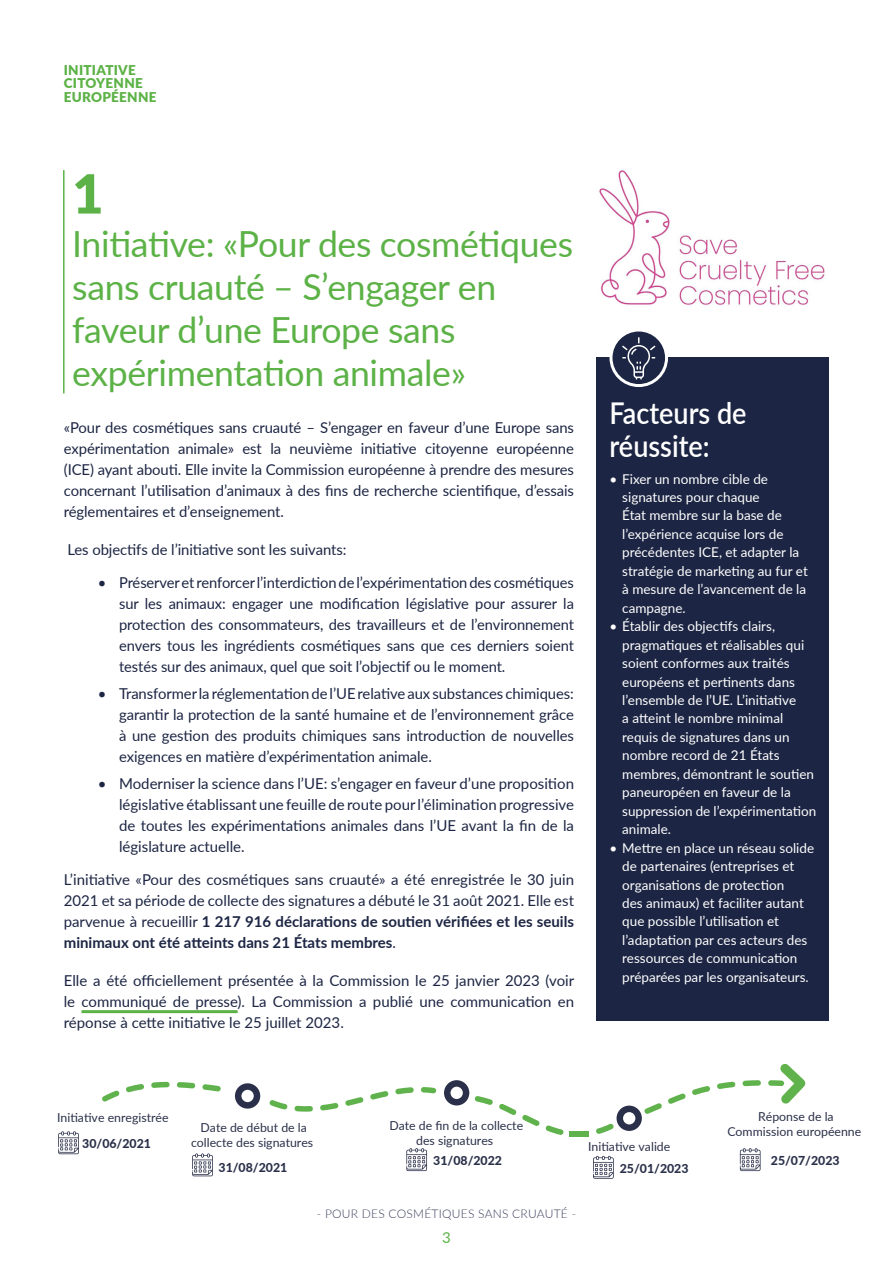
<style>
.page{position:relative;width:893px;height:1263px;background:#fff}
.page>*{position:absolute;margin:0;border:0;box-sizing:border-box;transform-origin:0 0}
.Inner_accent_color_number{font:900 54px "Lato";color:#5cb246}
.Inner_accent_title_1{font:36px/43.2px "Lato";letter-spacing:-.01em;color:#5cb246}
.Box_light_title_1{font:600 30px/33px "Lato";color:#fff;scale:.9 1}
.t1{font:15px/21px "Lato";letter-spacing:-.005em;color:#1c2543;text-align:justify}
.t2{font:15px "Lato";color:#5cb246}
.t3{font:13.5px/18.5px "Lato";color:#fff}
.t4{font:900 13.5px/13.5px "Lato";letter-spacing:.02em;color:#5cb246}
.t5{font:12.3px/14.9px "Lato";color:#2a3049;text-align:center}
.t6{font:800 12.3px "Lato";color:#2a3049}
.t7{font:300 12px "Lato";letter-spacing:.02em;color:#3c3e5c}
.s1{font-weight:700}
.s2{font-weight:800}
</style>
<div class="page">
<hr style="left:63px;top:170px;width:2px;height:223px;background:#5cb246">
<hr style="left:81px;top:1010px;width:157px;height:3px;background:#5cb246">
<div style="left:597px;top:357px;width:232px;height:663px;background:#1c2543"></div>
<svg style="left:611px;top:330px;width:55px;height:56px"></svg>
<div style="left:609px;top:328px;width:59px;height:59px;border:3px solid #fff;border-radius:50%"></div>
<svg style="left:622px;top:337px;width:33px;height:43px"></svg>
<svg style="left:235px;top:1083px;width:25px;height:25px"></svg>
<svg style="left:444px;top:1080px;width:25px;height:25px"></svg>
<svg style="left:151px;top:1082px;width:19px;height:6px"></svg>
<svg style="left:177px;top:1082px;width:18px;height:6px"></svg>
<svg style="left:202px;top:1084px;width:19px;height:7px"></svg>
<svg style="left:102px;top:1090px;width:18px;height:11px"></svg>
<svg style="left:126px;top:1084px;width:18px;height:8px"></svg>
<svg style="left:370px;top:1091px;width:19px;height:8px"></svg>
<svg style="left:395px;top:1087px;width:19px;height:7px"></svg>
<svg style="left:345px;top:1097px;width:19px;height:9px"></svg>
<svg style="left:421px;top:1087px;width:15px;height:6px"></svg>
<svg style="left:294px;top:1106px;width:19px;height:5px"></svg>
<svg style="left:269px;top:1100px;width:19px;height:9px"></svg>
<svg style="left:320px;top:1103px;width:19px;height:7px"></svg>
<svg style="left:475px;top:1096px;width:18px;height:9px"></svg>
<div style="left:570px;top:1131px;width:19px;height:6px;background:#60b34c"></div>
<svg style="left:499px;top:1104px;width:65px;height:31px"></svg>
<svg style="left:668px;top:1093px;width:18px;height:11px"></svg>
<svg style="left:742px;top:1080px;width:19px;height:6px"></svg>
<svg style="left:596px;top:1103px;width:66px;height:31px"></svg>
<svg style="left:768px;top:1064px;width:37px;height:39px"></svg>
<svg style="left:717px;top:1081px;width:18px;height:8px"></svg>
<svg style="left:692px;top:1086px;width:18px;height:9px"></svg>
<svg style="left:740px;top:1148px;width:20px;height:23px"></svg>
<svg style="left:593px;top:1156px;width:21px;height:23px"></svg>
<svg style="left:406px;top:1148px;width:21px;height:23px"></svg>
<svg style="left:192px;top:1153px;width:21px;height:23px"></svg>
<svg style="left:58px;top:1131px;width:21px;height:23px"></svg>
<img style="left:599px;top:170px;width:226px;height:136px">
<p class="t4" style="left:64px;top:62px;width:94px">INITIATIVE<br>CITOYENNE<br>EUROPÉENNE</p>
<p class="Inner_accent_color_number" style="left:72px;top:153px;width:33px">1</p>
<p class="Inner_accent_title_1" style="left:72px;top:221px;width:502px">Initiative: «Pour des cosmétiques sans cruauté – S’engager en faveur d’une Europe sans expérimentation animale»</p>
<p class="t1" style="left:64px;top:416px;width:512px">«Pour des cosmétiques sans cruauté – S’engager en faveur d’une Europe sans expérimentation animale» est la neuvième initiative citoyenne européenne (ICE) ayant abouti. Elle invite la Commission européenne à prendre des mesures concernant l’utilisation d’animaux à des fins de recherche scientifique, d’essais réglementaires et d’enseignement.</p>
<p class="t1" style="left:68px;top:538px;width:280px">Les objectifs de l’initiative sont les suivants:</p>
<p class="t1" style="left:119px;top:571px;width:456px;text-indent:-21px">• Préserver et renforcer l’interdiction de l’expérimentation des cosmétiques sur les animaux: engager une modification législative pour assurer la protection des consommateurs, des travailleurs et de l’environnement envers tous les ingrédients cosmétiques sans que ces derniers soient testés sur des animaux, quel que soit l’objectif ou le moment.</p>
<p class="t1" style="left:119px;top:682px;width:456px;text-indent:-21px">• Transformer la réglementation de l’UE relative aux substances chimiques: garantir la protection de la santé humaine et de l’environnement grâce à une gestion des produits chimiques sans introduction de nouvelles exigences en matière d’expérimentation animale.</p>
<p class="t1" style="left:119px;top:773px;width:456px;text-indent:-21px">• Moderniser la science dans l’UE: s’engager en faveur d’une proposition législative établissant une feuille de route pour l’élimination progressive de toutes les expérimentations animales dans l’UE avant la fin de la législature actuelle.</p>
<p class="t1" style="left:64px;top:868px;width:512px">L’initiative «Pour des cosmétiques sans cruauté» a été enregistrée le 30 juin 2021 et sa période de collecte des signatures a débuté le 31 août 2021. Elle est parvenue à recueillir <span class="s1">1 217 916 déclarations de soutien vérifiées et les seuils minimaux ont été atteints dans 21 États membres</span>.</p>
<p class="t1" style="left:64px;top:969px;width:512px">Elle a été officiellement présentée à la Commission le 25 janvier 2023 (voir le communiqué de presse). La Commission a publié une communication en réponse à cette initiative le 25 juillet 2023.</p>
<p class="Box_light_title_1" style="left:609px;top:395px;width:154px">Facteurs de réussite:</p>
<p class="t3" style="left:622px;top:469px;width:187px;text-indent:-13px">• Fixer un nombre cible de signatures pour chaque<br>État membre sur la base de l’expérience acquise lors de précédentes ICE, et adapter la stratégie de marketing au fur et à mesure de l’avancement de la campagne.</p>
<p class="t3" style="left:622px;top:616px;width:196px;text-indent:-13px">• Établir des objectifs clairs, pragmatiques et réalisables qui soient conformes aux traités européens et pertinents dans l’ensemble de l’UE. L’initiative<br>a atteint le nombre minimal requis de signatures dans un nombre record de 21 États membres, démontrant le soutien paneuropéen en faveur de la suppression de l’expérimentation animale.</p>
<p class="t3" style="left:622px;top:838px;width:193px;text-indent:-13px">• Mettre en place un réseau solide de partenaires (entreprises et organisations de protection<br>des animaux) et faciliter autant que possible l’utilisation et l’adaptation par ces acteurs des ressources de communication préparées par les organisateurs.</p>
<p class="t5" style="left:82px;top:1103px;width:88px;line-height:26.4px;text-align:left;text-indent:-25px">Initiative enregistrée<br><span class="s2">30/06/2021</span></p>
<p class="t5" style="left:191px;top:1120px;width:124px">Date de début de la collecte des signatures</p>
<p class="t5" style="left:389px;top:1118px;width:135px">Date de fin de la collecte des signatures</p>
<p class="t6" style="left:219px;top:1158px;width:70px">31/08/2021</p>
<p class="t6" style="left:433px;top:1152px;width:70px">31/08/2022</p>
<p class="t7" style="left:317px;top:1206px;width:261px">- POUR DES COSMÉTIQUES SANS CRUAUTÉ -</p>
<p class="t2" style="left:442px;top:1227px;width:10px">3</p>
<p class="t5" style="left:620px;top:1134px;width:70px;line-height:22.2px;text-align:left;text-indent:-32px">Initiative valide<br><span class="s2">25/01/2023</span></p>
<p class="t5" style="left:727px;top:1109px;width:135px">Réponse de la<br>Commission européenne</p>
<p class="t6" style="left:771px;top:1152px;width:70px">25/07/2023</p>
</div>
